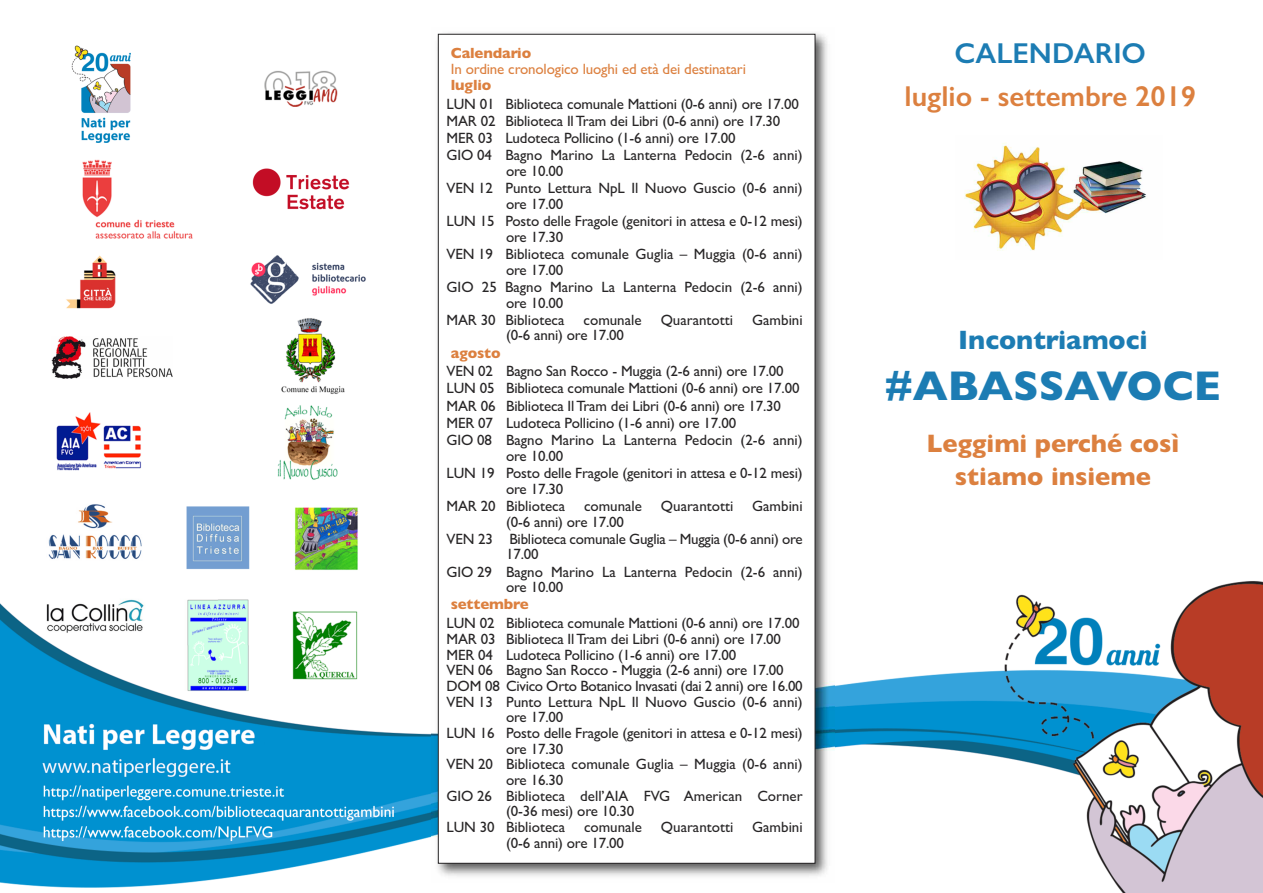
<style>
.page{position:relative;width:1263px;height:893px;background:#fff}
.page>*{position:absolute;margin:0;border:0;box-sizing:border-box;transform-origin:0 0}
.t1{font:700 42px "Gill Sans";color:#1c7cb3}
.t2{font:600 28.8px "Gill Sans";color:#dc803f}
.t3{font:600 28.8px "Gill Sans";color:#1c7cb3}
.t4{font:700 26.85px "Gill Sans";color:#1c7cb3}
.t5{font:700 25.5px/33.6px "Gill Sans";color:#dc803f;text-align:center}
.t6{font:15px/17.2px "Gill Sans";letter-spacing:-.01em;color:#272526}
.t7{font:15px "Gill Sans";letter-spacing:-.01em;color:#dc803f}
.t8{font:700 15px "Gill Sans";letter-spacing:-.01em;color:#dc803f}
</style>
<div class="page">
<img style="left:0;top:45px;width:1263px;height:848px">
<img style="left:956px;top:136px;width:206px;height:123px">
<img style="left:431px;top:33px;width:404px;height:850px">
<div style="left:438px;top:34px;width:377px;height:829px;background:#fff"></div>
<p class="t8" style="left:451px;top:45px;width:82px">Calendario</p>
<p class="t7" style="left:451px;top:60px;width:297px">In ordine cronologico luoghi ed età dei destinatari</p>
<p class="t8" style="left:451px;top:76px;width:42px">luglio</p>
<p class="t6" style="left:446px;top:95px;width:358px">LUN 01 Biblioteca comunale Mattioni (0-6 anni) ore 17.00<br>MAR 02 Biblioteca IlTram dei Libri (0-6 anni) ore 17.30<br>MER 03 Ludoteca Pollicino (1-6 anni) ore 17.00<br>GIO 04 Bagno Marino La Lanterna Pedocin (2-6 anni)</p>
<p class="t6" style="left:446px;top:162px;width:358px;text-indent:60px">ore 10.00<br>VEN 12 Punto Lettura NpL Il Nuovo Guscio (0-6 anni)</p>
<p class="t6" style="left:446px;top:195px;width:358px;text-indent:60px">ore 17.00<br>LUN 15 Posto delle Fragole (genitori in attesa e 0-12 mesi)</p>
<p class="t6" style="left:446px;top:228px;width:358px;text-indent:60px">ore 17.30<br>VEN 19 Biblioteca comunale Guglia – Muggia (0-6 anni)</p>
<p class="t6" style="left:446px;top:261px;width:358px;text-indent:60px">ore 17.00<br>GIO 25 Bagno Marino La Lanterna Pedocin (2-6 anni)</p>
<p class="t6" style="left:446px;top:294px;width:119px;text-align:right">ore 10.00<br>MAR 30 Biblioteca</p>
<p class="t6" style="left:584px;top:311px;width:59px">comunale</p>
<p class="t6" style="left:661px;top:311px;width:74px">Quarantotti</p>
<p class="t6" style="left:752px;top:311px;width:52px">Gambini</p>
<p class="t6" style="left:506px;top:327px;width:119px">(0-6 anni) ore 17.00</p>
<p class="t8" style="left:451px;top:344px;width:51px">agosto</p>
<p class="t6" style="left:446px;top:362px;width:358px">VEN 02 Bagno San Rocco - Muggia (2-6 anni) ore 17.00<br>LUN 05 Biblioteca comunale Mattioni (0-6 anni) ore 17.00<br>MAR 06 Biblioteca IlTram dei Libri (0-6 anni) ore 17.30<br>MER 07 Ludoteca Pollicino (1-6 anni) ore 17.00<br>GIO 08 Bagno Marino La Lanterna Pedocin (2-6 anni)</p>
<p class="t6" style="left:446px;top:447px;width:358px;text-indent:60px">ore 10.00<br>LUN 19 Posto delle Fragole (genitori in attesa e 0-12 mesi)</p>
<p class="t6" style="left:446px;top:480px;width:120px;text-align:right">ore 17.30<br>MAR 20 Biblioteca</p>
<p class="t6" style="left:584px;top:497px;width:59px">comunale</p>
<p class="t6" style="left:661px;top:497px;width:74px">Quarantotti</p>
<p class="t6" style="left:752px;top:497px;width:52px">Gambini</p>
<p class="t6" style="left:446px;top:513px;width:358px;text-indent:60px">(0-6 anni) ore 17.00<br>VEN 23 Biblioteca comunale Guglia – Muggia (0-6 anni) ore</p>
<p class="t6" style="left:446px;top:546px;width:358px;text-indent:60px">17.00<br>GIO 29 Bagno Marino La Lanterna Pedocin (2-6 anni)</p>
<p class="t6" style="left:506px;top:578px;width:59px">ore 10.00</p>
<p class="t8" style="left:451px;top:595px;width:79px">settembre</p>
<p class="t6" style="left:446px;top:614px;width:354px">LUN 02 Biblioteca comunale Mattioni (0-6 anni) ore 17.00</p>
<p class="t6" style="left:446px;top:630px;width:336px">MAR 03 Biblioteca IlTram dei Libri (0-6 anni) ore 17.00</p>
<p class="t6" style="left:446px;top:646px;width:291px">MER 04 Ludoteca Pollicino (1-6 anni) ore 17.00</p>
<p class="t6" style="left:446px;top:661px;width:339px">VEN 06 Bagno San Rocco - Muggia (2-6 anni) ore 17.00</p>
<p class="t6" style="left:446px;top:677px;width:358px">DOM 08 Civico Orto Botanico Invasati (dai 2 anni) ore 16.00</p>
<p class="t6" style="left:446px;top:693px;width:358px">VEN 13 Punto Lettura NpL Il Nuovo Guscio (0-6 anni)</p>
<p class="t6" style="left:506px;top:708px;width:59px">ore 17.00</p>
<p class="t6" style="left:446px;top:724px;width:358px">LUN 16 Posto delle Fragole (genitori in attesa e 0-12 mesi)</p>
<p class="t6" style="left:506px;top:740px;width:59px">ore 17.30</p>
<p class="t6" style="left:446px;top:755px;width:358px">VEN 20 Biblioteca comunale Guglia – Muggia (0-6 anni)</p>
<p class="t6" style="left:506px;top:771px;width:59px">ore 16.30</p>
<p class="t6" style="left:446px;top:787px;width:358px">GIO 26 Biblioteca dell’AIA FVG American Corner</p>
<p class="t6" style="left:506px;top:803px;width:130px">(0-36 mesi) ore 10.30</p>
<p class="t6" style="left:446px;top:818px;width:120px">LUN 30 Biblioteca</p>
<p class="t6" style="left:584px;top:818px;width:59px">comunale</p>
<p class="t6" style="left:661px;top:818px;width:74px">Quarantotti</p>
<p class="t6" style="left:752px;top:818px;width:52px">Gambini</p>
<p class="t6" style="left:506px;top:834px;width:119px">(0-6 anni) ore 17.00</p>
<h2 class="t3" style="left:954px;top:37px;width:193px">CALENDARIO</h2>
<h2 class="t2" style="left:904px;top:79px;width:293px">luglio - settembre 2019</h2>
<h3 class="t4" style="left:958px;top:324px;width:191px">Incontriamoci</h3>
<h1 class="t1" style="left:885px;top:361px;width:338px">#ABASSAVOCE</h1>
<h3 class="t5" style="left:926px;top:426px;width:254px">Leggimi perché così stiamo insieme</h3>
</div>
